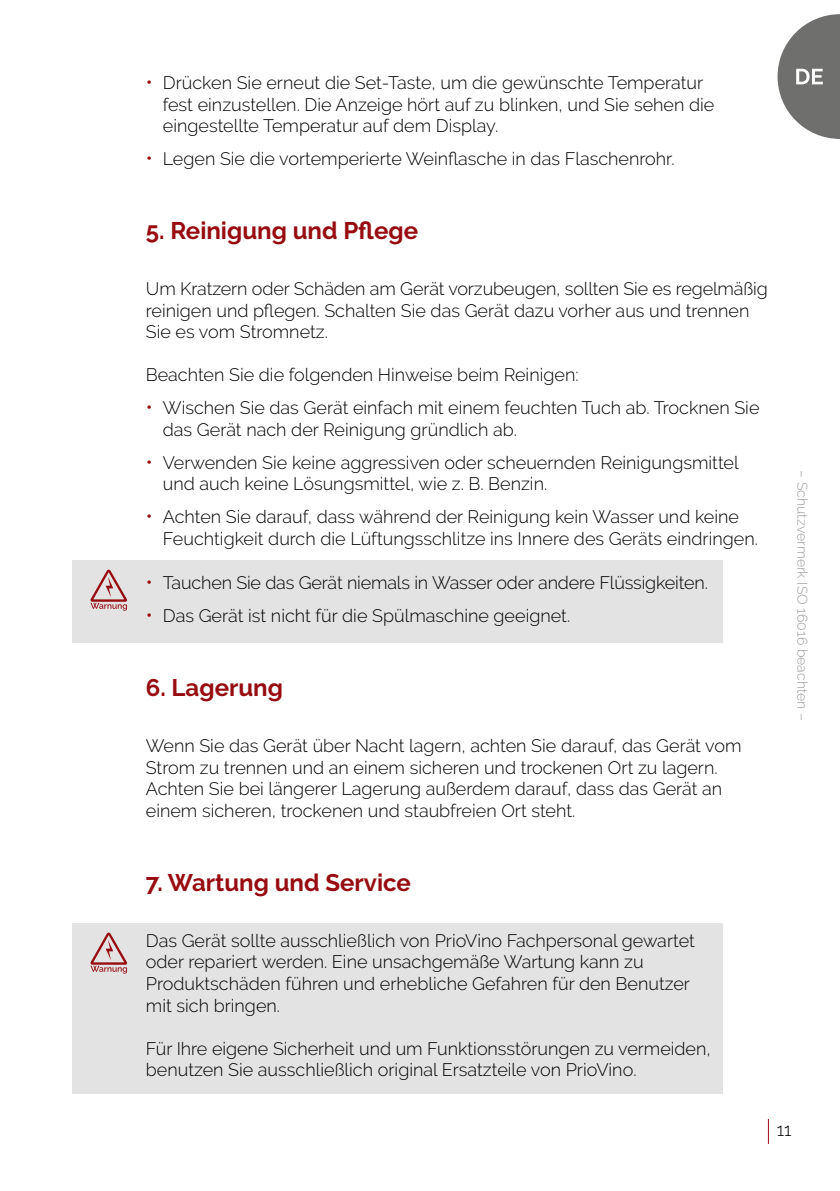
<style>
.page{position:relative;width:840px;height:1191px;background:#fff}
.page>*{position:absolute;margin:0;border:0;box-sizing:border-box;transform-origin:0 0}
.t1{font:700 24px "Raleway";color:#970c11}
.t2{font:300 18px/21.6px "Raleway";color:#000}
.t3{font:300 14px "Raleway";color:#9c9d9d}
.s1{font-size:20px;color:#970c11}
</style>
<div class="page">
<div style="left:72px;top:923px;width:650px;height:170px;background:#e3e3e3"></div>
<svg style="left:90px;top:932px;width:37px;height:41px"></svg>
<div style="left:72px;top:560px;width:650px;height:82px;background:#e3e3e3"></div>
<svg style="left:90px;top:569px;width:37px;height:41px"></svg>
<svg style="left:767px;top:1119px;width:1px;height:24px"></svg>
<svg style="left:777px;top:14px;width:62px;height:125px"></svg>
<p class="t2" style="left:163px;top:72px;width:552px;text-indent:-17px"><span class="s1">•</span> Drücken Sie erneut die Set-Taste, um die gewünschte Temperatur fest einzustellen. Die Anzeige hört auf zu blinken, und Sie sehen die eingestellte Temperatur auf dem Display.</p>
<p class="t2" style="left:146px;top:148px;width:530px"><span class="s1">•</span> Legen Sie die vortemperierte Weinflasche in das Flaschenrohr.</p>
<h1 class="t1" style="left:146px;top:217px;width:273px">5. Reinigung und Pflege</h1>
<p class="t2" style="left:146px;top:278px;width:623px">Um Kratzern oder Schäden am Gerät vorzubeugen, sollten Sie es regelmäßig reinigen und pflegen. Schalten Sie das Gerät dazu vorher aus und trennen<br>Sie es vom Stromnetz.</p>
<p class="t2" style="left:146px;top:364px;width:434px">Beachten Sie die folgenden Hinweise beim Reinigen:</p>
<p class="t2" style="left:163px;top:397px;width:597px;text-indent:-17px"><span class="s1">•</span> Wischen Sie das Gerät einfach mit einem feuchten Tuch ab. Trocknen Sie das Gerät nach der Reinigung gründlich ab.</p>
<p class="t2" style="left:163px;top:451px;width:577px;text-indent:-17px"><span class="s1">•</span> Verwenden Sie keine aggressiven oder scheuernden Reinigungsmittel und auch keine Lösungsmittel, wie z. B. Benzin.</p>
<p class="t2" style="left:163px;top:506px;width:596px;text-indent:-17px"><span class="s1">•</span> Achten Sie darauf, dass während der Reinigung kein Wasser und keine<br>Feuchtigkeit durch die Lüftungsschlitze ins Innere des Geräts eindringen.</p>
<p class="t2" style="left:146px;top:572px;width:563px"><span class="s1">•</span> Tauchen Sie das Gerät niemals in Wasser oder andere Flüssigkeiten.</p>
<p class="t2" style="left:146px;top:605px;width:425px"><span class="s1">•</span> Das Gerät ist nicht für die Spülmaschine geeignet.</p>
<h1 class="t1" style="left:146px;top:674px;width:138px">6. Lagerung</h1>
<p class="t2" style="left:146px;top:735px;width:597px">Wenn Sie das Gerät über Nacht lagern, achten Sie darauf, das Gerät vom Strom zu trennen und an einem sicheren und trockenen Ort zu lagern.<br>Achten Sie bei längerer Lagerung außerdem darauf, dass das Gerät an einem sicheren, trockenen und staubfreien Ort steht.</p>
<p class="t3" style="left:810px;top:470px;width:251px;rotate:90deg">– Schutzvermerk ISO 16016 beachten –</p>
<h1 class="t1" style="left:146px;top:869px;width:266px">7. Wartung und Service</h1>
<p class="t2" style="left:146px;top:929px;width:550px">Das Gerät sollte ausschließlich von PrioVino Fachpersonal gewartet oder repariert werden. Eine unsachgemäße Wartung kann zu Produktschäden führen und erhebliche Gefahren für den Benutzer mit sich bringen.</p>
<p class="t2" style="left:146px;top:1037px;width:566px">Für Ihre eigene Sicherheit und um Funktionsstörungen zu vermeiden, benutzen Sie ausschließlich original Ersatzteile von PrioVino.</p>
<p class="t2" style="left:776px;top:1118px;width:16px">11</p>
</div>
